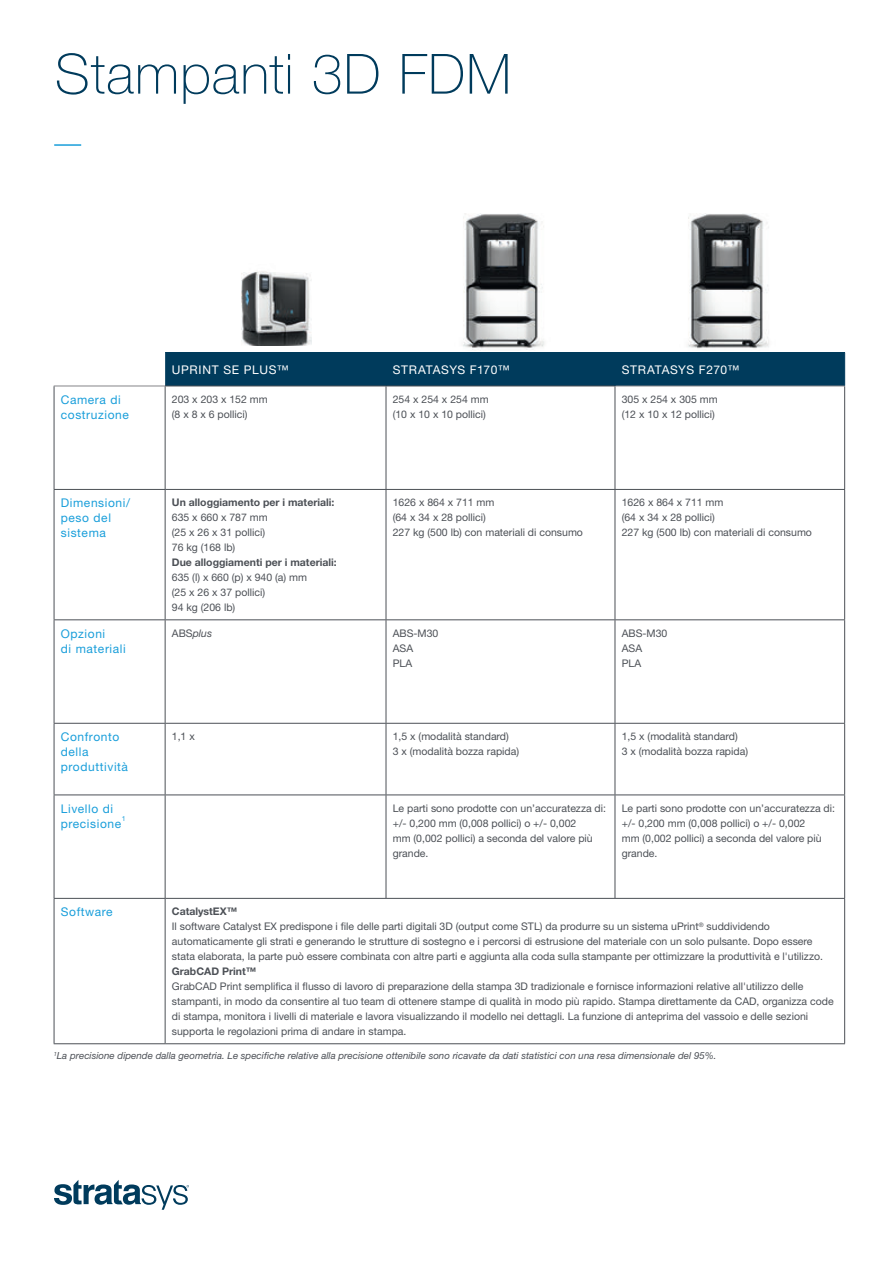
<style>
.page{position:relative;width:893px;height:1263px;background:#fff}
.page>*{position:absolute;margin:0;border:0;box-sizing:border-box;transform-origin:0 0}
.t1{font:100 55.5px "Helvetica Neue LT Std";letter-spacing:.015em;color:#003b5c}
.t2{font:12px/15px "Helvetica Neue LT Std";letter-spacing:.05em;color:#199eda}
.t3{font:12px "Helvetica Neue LT Std";letter-spacing:.045em;color:#fff}
.t4{font:10.5px/15px "Helvetica Neue LT Std";color:#4c5056}
.t5{font:700 10.5px "Helvetica Neue LT Std";color:#4c5056}
.t6{font:italic 10.5px "Helvetica Neue LT Std";color:#4c5056}
.t7{font:italic 9.75px "Helvetica Neue LT Std";color:#4c5056}
.t8{font:7.05px "Helvetica Neue LT Std";color:#199eda}
.s1{font-style:normal}
.s2{font-weight:700}
</style>
<div class="page">
<svg style="left:54px;top:1180px;width:135px;height:30px"></svg>
<hr style="left:54px;top:144px;width:27px;height:2px;background:#199eda">
<img style="left:242px;top:271px;width:70px;height:75px">
<div style="left:165px;top:353px;width:679px;height:33px;background:#003b5c"></div>
<svg style="left:55px;top:387px;width:331px;height:656px"></svg>
<hr style="left:386px;top:352px;width:229px;height:1px;background:#003b5c">
<hr style="left:615px;top:352px;width:230px;height:1px;background:#003b5c">
<hr style="left:54px;top:386px;width:111px;height:1px;background:#858489">
<hr style="left:615px;top:386px;width:230px;height:1px;background:#858489">
<hr style="left:54px;top:386px;width:1px;height:103px;background:#4c5056">
<hr style="left:386px;top:386px;width:229px;height:1px;background:#4c5056">
<hr style="left:615px;top:386px;width:1px;height:103px;background:#4c5056">
<hr style="left:54px;top:489px;width:111px;height:1px;background:#4c5056">
<hr style="left:54px;top:490px;width:1px;height:129px;background:#4c5056">
<hr style="left:386px;top:489px;width:229px;height:1px;background:#4c5056">
<hr style="left:615px;top:489px;width:230px;height:1px;background:#4c5056">
<hr style="left:615px;top:490px;width:1px;height:129px;background:#4c5056">
<hr style="left:54px;top:619px;width:111px;height:1px;background:#4c5056">
<hr style="left:54px;top:620px;width:1px;height:103px;background:#4c5056">
<hr style="left:386px;top:619px;width:229px;height:1px;background:#4c5056">
<hr style="left:615px;top:619px;width:230px;height:1px;background:#4c5056">
<hr style="left:615px;top:620px;width:1px;height:103px;background:#4c5056">
<hr style="left:54px;top:723px;width:111px;height:1px;background:#4c5056">
<hr style="left:54px;top:724px;width:1px;height:70px;background:#4c5056">
<hr style="left:386px;top:723px;width:229px;height:1px;background:#4c5056">
<hr style="left:615px;top:723px;width:230px;height:1px;background:#4c5056">
<hr style="left:615px;top:724px;width:1px;height:70px;background:#4c5056">
<hr style="left:54px;top:794px;width:111px;height:1px;background:#4c5056">
<hr style="left:54px;top:795px;width:1px;height:103px;background:#4c5056">
<hr style="left:386px;top:794px;width:229px;height:1px;background:#4c5056">
<hr style="left:615px;top:794px;width:230px;height:1px;background:#4c5056">
<hr style="left:615px;top:795px;width:1px;height:103px;background:#4c5056">
<hr style="left:54px;top:898px;width:111px;height:1px;background:#4c5056">
<hr style="left:54px;top:899px;width:1px;height:144px;background:#4c5056">
<hr style="left:165px;top:899px;width:1px;height:144px;background:#4c5056">
<hr style="left:844px;top:899px;width:1px;height:144px;background:#4c5056">
<hr style="left:54px;top:1043px;width:111px;height:1px;background:#4c5056">
<hr style="left:165px;top:1043px;width:221px;height:1px;background:#4c5056">
<hr style="left:386px;top:1043px;width:229px;height:1px;background:#4c5056">
<hr style="left:615px;top:1043px;width:230px;height:1px;background:#4c5056">
<hr style="left:615px;top:353px;width:1px;height:33px;background:#003b5c">
<hr style="left:844px;top:353px;width:1px;height:33px;background:#003b5c">
<hr style="left:844px;top:386px;width:1px;height:103px;background:#4c5056">
<hr style="left:844px;top:490px;width:1px;height:129px;background:#4c5056">
<hr style="left:844px;top:620px;width:1px;height:103px;background:#4c5056">
<hr style="left:844px;top:724px;width:1px;height:70px;background:#4c5056">
<hr style="left:844px;top:795px;width:1px;height:103px;background:#4c5056">
<hr style="left:165px;top:352px;width:221px;height:1px;background:#003b5c">
<hr style="left:386px;top:353px;width:1px;height:33px;background:#003b5c">
<hr style="left:165px;top:386px;width:221px;height:1px;background:#4c5056">
<hr style="left:165px;top:386px;width:1px;height:103px;background:#4c5056">
<hr style="left:386px;top:386px;width:1px;height:103px;background:#4c5056">
<hr style="left:165px;top:489px;width:221px;height:1px;background:#4c5056">
<hr style="left:165px;top:490px;width:1px;height:129px;background:#4c5056">
<hr style="left:386px;top:490px;width:1px;height:129px;background:#4c5056">
<hr style="left:165px;top:619px;width:221px;height:1px;background:#4c5056">
<hr style="left:165px;top:620px;width:1px;height:103px;background:#4c5056">
<hr style="left:386px;top:620px;width:1px;height:103px;background:#4c5056">
<hr style="left:165px;top:723px;width:221px;height:1px;background:#4c5056">
<hr style="left:165px;top:724px;width:1px;height:70px;background:#4c5056">
<hr style="left:386px;top:724px;width:1px;height:70px;background:#4c5056">
<hr style="left:165px;top:794px;width:221px;height:1px;background:#4c5056">
<hr style="left:165px;top:795px;width:1px;height:103px;background:#4c5056">
<hr style="left:386px;top:795px;width:1px;height:103px;background:#4c5056">
<hr style="left:165px;top:898px;width:221px;height:1px;background:#4c5056">
<hr style="left:386px;top:898px;width:229px;height:1px;background:#4c5056">
<hr style="left:615px;top:898px;width:230px;height:1px;background:#4c5056">
<img style="left:463px;top:214px;width:82px;height:136px">
<img style="left:688px;top:214px;width:81px;height:135px">
<h1 class="t1" style="left:55px;top:42px;width:458px">Stampanti 3D FDM</h1>
<p class="t3" style="left:172px;top:362px;width:118px">UPRINT SE PLUS™</p>
<p class="t3" style="left:393px;top:362px;width:118px">STRATASYS F170™</p>
<p class="t3" style="left:622px;top:362px;width:119px">STRATASYS F270™</p>
<p class="t2" style="left:61px;top:392px;width:70px">Camera di costruzione</p>
<p class="t4" style="left:172px;top:391px;width:97px">203 x 203 x 152 mm (8 x 8 x 6 pollici)</p>
<p class="t4" style="left:393px;top:391px;width:97px">254 x 254 x 254 mm (10 x 10 x 10 pollici)</p>
<p class="t4" style="left:622px;top:391px;width:97px">305 x 254 x 305 mm (12 x 10 x 12 pollici)</p>
<p class="t2" style="left:61px;top:495px;width:71px">Dimensioni/ peso del sistema</p>
<p class="t5" style="left:172px;top:496px;width:164px">Un alloggiamento per i materiali:</p>
<p class="t4" style="left:172px;top:510px;width:97px">635 x 660 x 787 mm (25 x 26 x 31 pollici)<br>76 kg (168 lb)</p>
<p class="t5" style="left:172px;top:556px;width:166px">Due alloggiamenti per i materiali:</p>
<p class="t4" style="left:172px;top:570px;width:137px">635 (l) x 660 (p) x 940 (a) mm (25 x 26 x 37 pollici)<br>94 kg (206 lb)</p>
<p class="t4" style="left:393px;top:495px;width:192px">1626 x 864 x 711 mm<br>(64 x 34 x 28 pollici)<br>227 kg (500 lb) con materiali di consumo</p>
<p class="t4" style="left:622px;top:495px;width:192px">1626 x 864 x 711 mm<br>(64 x 34 x 28 pollici)<br>227 kg (500 lb) con materiali di consumo</p>
<p class="t2" style="left:61px;top:626px;width:67px">Opzioni<br>di materiali</p>
<p class="t6" style="left:172px;top:626px;width:42px"><span class="s1">ABS</span>plus</p>
<p class="t4" style="left:393px;top:625px;width:47px">ABS-M30<br>ASA<br>PLA</p>
<p class="t4" style="left:622px;top:625px;width:47px">ABS-M30<br>ASA<br>PLA</p>
<p class="t2" style="left:61px;top:729px;width:69px">Confronto della produttività</p>
<p class="t4" style="left:172px;top:729px;width:24px">1,1 x</p>
<p class="t4" style="left:393px;top:729px;width:128px">1,5 x (modalità standard)<br>3 x (modalità bozza rapida)</p>
<p class="t4" style="left:622px;top:729px;width:128px">1,5 x (modalità standard)<br>3 x (modalità bozza rapida)</p>
<p class="t2" style="left:61px;top:801px;width:62px">Livello di precisione</p>
<p class="t8" style="left:122px;top:814px;width:5px">1</p>
<p class="t4" style="left:393px;top:800px;width:215px">Le parti sono prodotte con un’accuratezza di: +/- 0,200 mm (0,008 pollici) o +/- 0,002<br>mm (0,002 pollici) a seconda del valore più grande.</p>
<p class="t4" style="left:622px;top:800px;width:215px">Le parti sono prodotte con un’accuratezza di: +/- 0,200 mm (0,008 pollici) o +/- 0,002<br>mm (0,002 pollici) a seconda del valore più grande.</p>
<p class="t2" style="left:61px;top:904px;width:53px">Software</p>
<p class="t4" style="left:172px;top:904px;width:653px"><span class="s2">CatalystEX™<br></span>Il software Catalyst EX predispone i file delle parti digitali 3D (output come STL) da produrre su un sistema uPrint<sup>®</sup> suddividendo automaticamente gli strati e generando le strutture di sostegno e i percorsi di estrusione del materiale con un solo pulsante. Dopo essere stata elaborata, la parte può essere combinata con altre parti e aggiunta alla coda sulla stampante per ottimizzare la produttività e l'utilizzo.</p>
<p class="t5" style="left:172px;top:965px;width:86px">GrabCAD Print™</p>
<p class="t4" style="left:172px;top:979px;width:663px">GrabCAD Print semplifica il flusso di lavoro di preparazione della stampa 3D tradizionale e fornisce informazioni relative all'utilizzo delle stampanti, in modo da consentire al tuo team di ottenere stampe di qualità in modo più rapido. Stampa direttamente da CAD, organizza code di stampa, monitora i livelli di materiale e lavora visualizzando il modello nei dettagli. La funzione di anteprima del vassoio e delle sezioni supporta le regolazioni prima di andare in stampa.</p>
<p class="t7" style="left:54px;top:1050px;width:664px"><sup>1</sup>La precisione dipende dalla geometria. Le specifiche relative alla precisione ottenibile sono ricavate da dati statistici con una resa dimensionale del 95%.</p>
</div>
